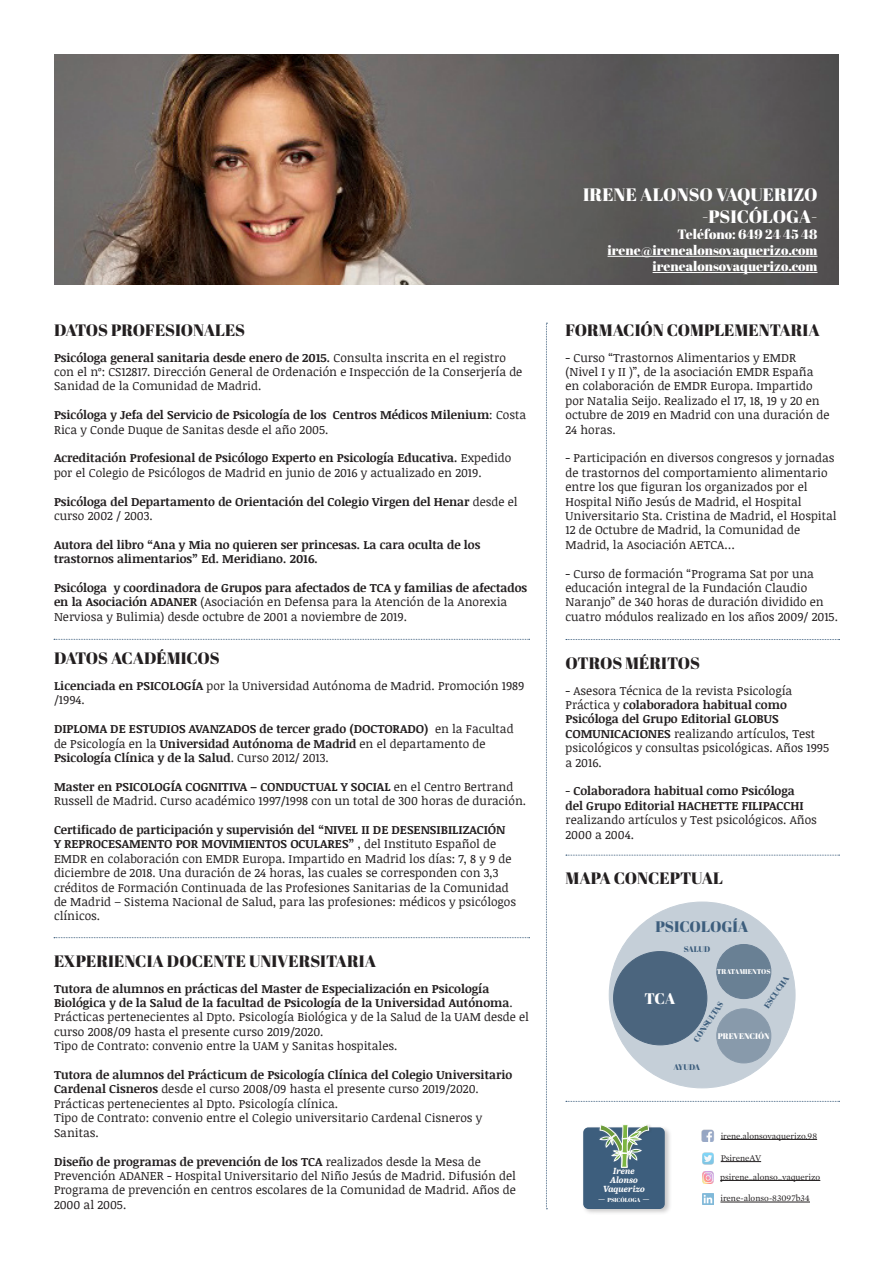
<style>
.page{position:relative;width:893px;height:1263px;background:#fff}
.page>*{position:absolute;margin:0;border:0;box-sizing:border-box;transform-origin:0 0}
.t1{font:18px/21.6px "Abril Fatface";color:#fff;text-align:right}
.t2{font:16.5px "Abril Fatface";color:#231f20}
.t3{font:15.3px "Abril Fatface";color:#3d5e7d}
.t4{font:15.3px "Abril Fatface";color:#fff}
.t5{font:13.5px "Abril Fatface";color:#fff}
.t6{font:12px/14.4px "Noticia Text";color:#231f20}
.t7{font:700 12px/14.4px "Noticia Text";color:#231f20}
.t8{font:9px "Mercury Text G1";color:#231f20}
.t9{font:italic 700 8.85px "Abril Text";letter-spacing:-.005em;color:#fff}
.t10{font:8.1px "Abril Fatface";letter-spacing:-.01em;color:#3d5e7d}
.t11{font:8.1px "Abril Fatface";color:#fff}
.t12{font:6.9px "Abril Fatface";color:#fff}
.t13{font:5.85px "Abril Fatface";letter-spacing:-.005em;color:#fff}
.s1{font-weight:700}
.s2{font-weight:400}
.s3{font-family:"Mercury Text G1";font-size:9.15px}
</style>
<div class="page">
<img style="left:54px;top:54px;width:785px;height:231px">
<hr style="left:608px;top:256px;width:209px;height:1px;background:#fff">
<hr style="left:653px;top:272px;width:164px;height:1px;background:#fff">
<div style="left:581px;top:1125px;width:91px;height:90px;background:#231f20;opacity:.25"></div>
<div style="left:583px;top:1127px;width:82px;height:82px;background:#3d5e7d;border-radius:5px"></div>
<div style="left:598px;top:1122px;width:31px;height:48px;background:#fff;opacity:.25"></div>
<div style="left:620px;top:1124px;width:32px;height:47px;background:#231f20;opacity:.25"></div>
<svg style="left:600px;top:1122px;width:49px;height:48px"></svg>
<svg style="left:702px;top:1129px;width:12px;height:13px"></svg>
<img style="left:702px;top:1172px;width:12px;height:11px">
<svg style="left:702px;top:1193px;width:12px;height:11px"></svg>
<hr style="left:721px;top:1161px;width:40px;height:1px;background:#231f20">
<hr style="left:721px;top:1139px;width:96px;height:1px;background:#231f20">
<hr style="left:720px;top:1180px;width:100px;height:1px;background:#231f20">
<hr style="left:720px;top:1202px;width:90px;height:1px;background:#231f20">
<img style="left:702px;top:1152px;width:12px;height:13px">
<svg style="left:546px;top:323px;width:1px;height:886px"></svg>
<svg style="left:54px;top:639px;width:476px;height:1px"></svg>
<svg style="left:54px;top:937px;width:476px;height:1px"></svg>
<svg style="left:566px;top:639px;width:274px;height:1px"></svg>
<svg style="left:566px;top:855px;width:274px;height:1px"></svg>
<svg style="left:566px;top:1101px;width:274px;height:1px"></svg>
<div style="left:609px;top:902px;width:186px;height:186px;background:#c5cfd8;border-radius:50%"></div>
<div style="left:614px;top:951px;width:93px;height:94px;background:#4b657e;border-radius:50%"></div>
<div style="left:717px;top:944px;width:54px;height:54px;background:#698094;border-radius:50%"></div>
<div style="left:716px;top:944px;width:55px;height:55px;border:1px solid #3d5e7d;border-radius:50%"></div>
<div style="left:717px;top:1009px;width:54px;height:54px;background:#889aab;border-radius:50%"></div>
<div style="left:716px;top:1008px;width:55px;height:55px;border:1px solid #3d5e7d;border-radius:50%"></div>
<p class="t1" style="left:583px;top:183px;width:236px">IRENE ALONSO VAQUERIZO -PSICÓLOGA-</p>
<p class="t5" style="left:677px;top:224px;width:141px">Teléfono: 649 24 45 48</p>
<p class="t5" style="left:608px;top:241px;width:211px">irene@irenealonsovaquerizo.com</p>
<p class="t5" style="left:653px;top:257px;width:166px">irenealonsovaquerizo.com</p>
<p class="t2" style="left:54px;top:318px;width:193px">DATOS PROFESIONALES</p>
<p class="t2" style="left:566px;top:318px;width:256px">FORMACIÓN COMPLEMENTARIA</p>
<p class="t6" style="left:54px;top:350px;width:470px"><span class="s1">Psicóloga general sanitaria desde enero de 2015.</span> Consulta inscrita en el registro con el nº: CS12817. Dirección General de Ordenación e Inspección de la Conserjería de<br>Sanidad de la Comunidad de Madrid.</p>
<p class="t7" style="left:54px;top:407px;width:474px">Psicóloga y Jefa del Servicio de Psicología de los Centros Médicos Milenium<span class="s2">: Costa<br>Rica y Conde Duque de Sanitas desde el año 2005.</span></p>
<p class="t6" style="left:54px;top:451px;width:459px"><span class="s1">Acreditación Profesional de Psicólogo Experto en Psicología Educativa.</span> Expedido por el Colegio de Psicólogos de Madrid en junio de 2016 y actualizado en 2019.</p>
<p class="t7" style="left:54px;top:494px;width:465px">Psicóloga del Departamento de Orientación del Colegio Virgen del Henar <span class="s2">desde el curso 2002 / 2003.</span></p>
<p class="t7" style="left:54px;top:537px;width:428px">Autora del libro “Ana y Mia no quieren ser princesas. La cara oculta de los trastornos alimentarios” Ed. Meridiano. 2016.</p>
<p class="t6" style="left:54px;top:580px;width:475px"><span class="s1">Psicóloga y coordinadora de Grupos para afectados de TCA y familias de afectados en la Asociación ADANER</span> (Asociación en Defensa para la Atención de la Anorexia<br>Nerviosa y Bulimia) desde octubre de 2001 a noviembre de 2019.</p>
<p class="t2" style="left:54px;top:646px;width:167px">DATOS ACADÉMICOS</p>
<p class="t6" style="left:54px;top:678px;width:472px"><span class="s1">Licenciada en PSICOLOGÍA</span> por la Universidad Autónoma de Madrid. Promoción 1989 /1994.</p>
<p class="t7" style="left:54px;top:721px;width:461px">DIPLOMA DE ESTUDIOS AVANZADOS de tercer grado (DOCTORADO) <span class="s2">en la Facultad de Psicología en la</span> Universidad Autónoma de Madrid <span class="s2">en el departamento de<br></span>Psicología Clínica y de la Salud<span class="s2">. Curso 2012/ 2013.</span></p>
<p class="t6" style="left:54px;top:779px;width:474px"><span class="s1">Master en PSICOLOGÍA COGNITIVA – CONDUCTUAL Y SOCIAL</span> en el Centro Bertrand<br>Russell de Madrid. Curso académico 1997/1998 con un total de 300 horas de duración.</p>
<p class="t6" style="left:54px;top:822px;width:464px"><span class="s1">Certificado de participación y supervisión del “NIVEL II DE DESENSIBILIZACIÓN<br>Y REPROCESAMENTO POR MOVIMIENTOS OCULARES”</span> , del Instituto Español de EMDR en colaboración con EMDR Europa. Impartido en Madrid los días: 7, 8 y 9 de diciembre de 2018. Una duración de 24 horas, las cuales se corresponden con 3,3 créditos de Formación Continuada de las Profesiones Sanitarias de la Comunidad de Madrid – Sistema Nacional de Salud, para las profesiones: médicos y psicólogos clínicos.</p>
<p class="t2" style="left:54px;top:949px;width:324px">EXPERIENCIA DOCENTE UNIVERSITARIA</p>
<p class="t7" style="left:54px;top:981px;width:476px">Tutora de alumnos en prácticas del Master de Especialización en Psicología Biológica y de la Salud de la facultad de Psicología de la Universidad Autónoma<span class="s2">.<br>Prácticas pertenecientes al Dpto. Psicología Biológica y de la Salud de la UAM desde el curso 2008/09 hasta el presente curso 2019/2020.</span></p>
<p class="t6" style="left:54px;top:1038px;width:345px">Tipo de Contrato: convenio entre la UAM y Sanitas hospitales.</p>
<p class="t6" style="left:54px;top:1067px;width:460px"><span class="s1">Tutora de alumnos del Prácticum de Psicología Clínica del Colegio Universitario<br>Cardenal Cisneros</span> desde el curso 2008/09 hasta el presente curso 2019/2020.<br>Prácticas pertenecientes al Dpto. Psicología clínica.</p>
<p class="t6" style="left:54px;top:1110px;width:430px">Tipo de Contrato: convenio entre el Colegio universitario Cardenal Cisneros y<br>Sanitas.</p>
<p class="t6" style="left:54px;top:1154px;width:464px"><span class="s1">Diseño de programas de prevención de los TCA</span> realizados desde la Mesa de Prevención ADANER - Hospital Universitario del Niño Jesús de Madrid. Difusión del Programa de prevención en centros escolares de la Comunidad de Madrid. Años de 2000 al 2005.</p>
<p class="t6" style="left:566px;top:350px;width:265px">- Curso “Trastornos Alimentarios y EMDR (Nivel I y II )”, de la asociación EMDR España en colaboración de EMDR Europa. Impartido por Natalia Seijo. Realizado el 17, 18, 19 y 20 en octubre de 2019 en Madrid con una duración de 24 horas.</p>
<p class="t6" style="left:566px;top:451px;width:273px">- Participación en diversos congresos y jornadas de trastornos del comportamiento alimentario entre los que figuran los organizados por el Hospital Niño Jesús de Madrid, el Hospital Universitario Sta. Cristina de Madrid, el Hospital 12 de Octubre de Madrid, la Comunidad de Madrid, la Asociación AETCA…</p>
<p class="t6" style="left:566px;top:566px;width:274px">- Curso de formación “Programa Sat por una educación integral de la Fundación Claudio Naranjo” de 340 horas de duración dividido en cuatro módulos realizado en los años 2009/ 2015.</p>
<p class="t2" style="left:566px;top:651px;width:136px">OTROS MÉRITOS</p>
<p class="t6" style="left:566px;top:683px;width:265px">- Asesora Técnica de la revista Psicología Práctica y <span class="s1">colaboradora habitual como Psicóloga del Grupo Editorial GLOBUS COMUNICACIONES</span> realizando artículos, Test psicológicos y consultas psicológicas. Años 1995 a 2016.</p>
<p class="t7" style="left:566px;top:783px;width:253px"><span class="s2">-</span> Colaboradora habitual como Psicóloga<br>del Grupo Editorial HACHETTE FILIPACCHI <span class="s2">realizando artículos y Test psicológicos. Años 2000 a 2004.</span></p>
<p class="t2" style="left:566px;top:867px;width:159px">MAPA CONCEPTUAL</p>
<p class="t3" style="left:655px;top:915px;width:95px">PSICOLOGÍA</p>
<p class="t4" style="left:645px;top:988px;width:32px">TCA</p>
<p class="t10" style="left:684px;top:944px;width:28px">SALUD</p>
<p class="t12" style="left:717px;top:966px;width:55px">TRATAMIENTOS</p>
<p class="t10" style="left:761px;top:1005px;width:40px;rotate:-56deg">ESCUCHA</p>
<p class="t10" style="left:691px;top:1038px;width:48px;rotate:-56deg">CONSULTAS</p>
<p class="t11" style="left:718px;top:1030px;width:53px">PREVENCIÓN</p>
<p class="t10" style="left:673px;top:1061px;width:28px">AYUDA</p>
<p class="t9" style="left:613px;top:1164px;width:23px">Irene</p>
<p class="t9" style="left:610px;top:1173px;width:29px">Alonso</p>
<p class="t9" style="left:603px;top:1182px;width:44px">Vaquerizo</p>
<p class="t13" style="left:598px;top:1196px;width:53px"><span class="s3">—</span> PSICÓLOGA <span class="s3">—</span></p>
<p class="t8" style="left:721px;top:1130px;width:98px">irene.alonsovaquerizo.98</p>
<p class="t8" style="left:720px;top:1171px;width:102px">psirene_alonso_vaquerizo</p>
<p class="t8" style="left:720px;top:1193px;width:91px">irene-alonso-83097b34</p>
<p class="t8" style="left:721px;top:1152px;width:42px">PsireneAV</p>
</div>
